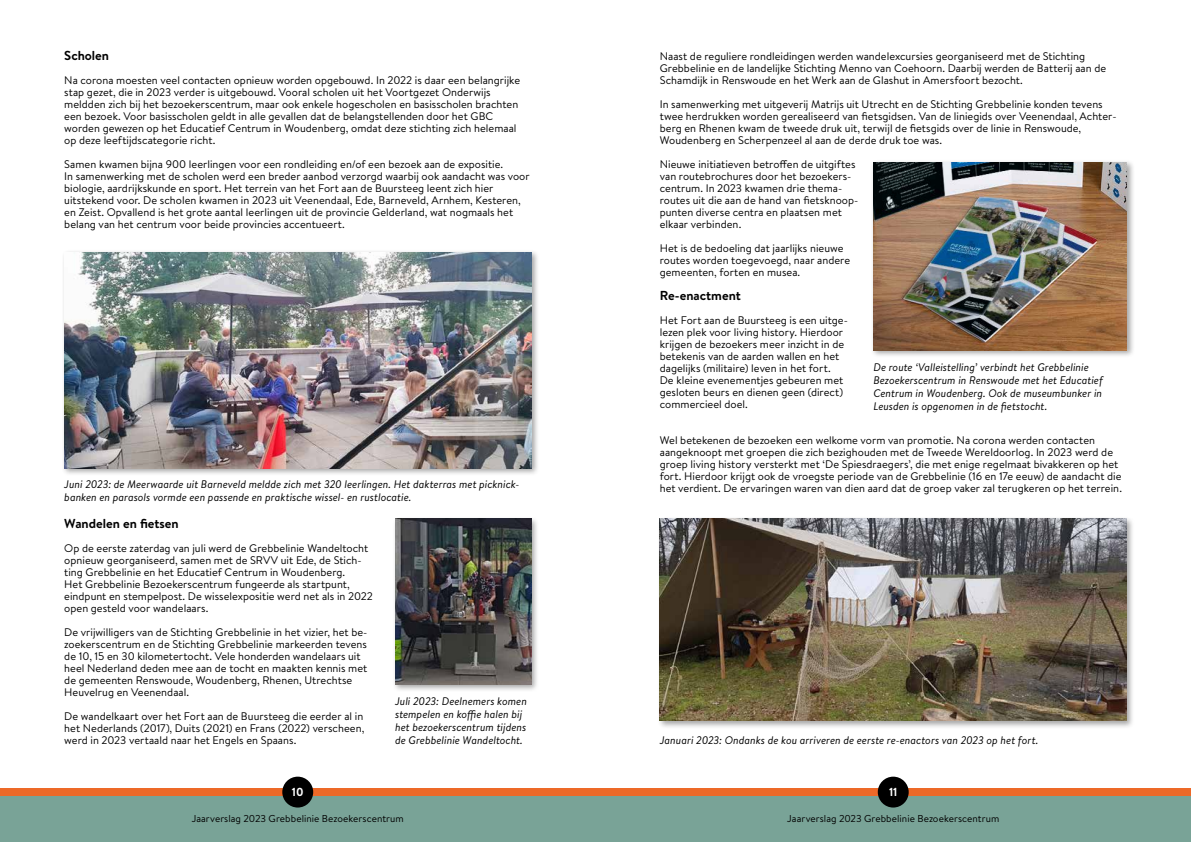
<style>
.page{position:relative;width:1191px;height:842px;background:#fff}
.page>*{position:absolute;margin:0;border:0;box-sizing:border-box;transform-origin:0 0}
.t1{font:700 13px "Brandon Text";color:#000}
.t2{font:700 12px "Brandon Grotesque";color:#fff}
.t3{font:11px/12px "Brandon Text";color:#000}
.t4{font:italic 11px/13px "Brandon Text";color:#000}
.t5{font:10px "Brandon Text";letter-spacing:.005em;color:#000}
</style>
<div class="page">
<div style="left:0;top:792px;width:1191px;height:50px;background:#79a397"></div>
<div style="left:0;top:788px;width:1191px;height:8px;background:#ed6928"></div>
<div style="left:282px;top:777px;width:31px;height:30px;background:#000;border-radius:50%"></div>
<div style="left:62px;top:249px;width:477px;height:227px;background:#000;opacity:.35"></div>
<img style="left:64px;top:252px;width:467px;height:216px">
<div style="left:657px;top:516px;width:478px;height:213px;background:#000;opacity:.35"></div>
<img style="left:660px;top:519px;width:466px;height:202px">
<div style="left:877px;top:777px;width:31px;height:30px;background:#000;border-radius:50%"></div>
<div style="left:392px;top:516px;width:147px;height:176px;background:#000;opacity:.35"></div>
<img style="left:395px;top:519px;width:136px;height:165px">
<div style="left:870px;top:160px;width:265px;height:198px;background:#000;opacity:.35"></div>
<img style="left:873px;top:162px;width:253px;height:188px">
<p class="t1" style="left:64px;top:46px;width:46px">Scholen</p>
<p class="t3" style="left:64px;top:74px;width:457px">Na corona moesten veel contacten opnieuw worden opgebouwd. In 2022 is daar een belangrijke stap gezet, die in 2023 verder is uitgebouwd. Vooral scholen uit het Voortgezet Onderwijs meldden zich bij het bezoekerscentrum, maar ook enkele hogescholen en basisscholen brachten een bezoek. Voor basisscholen geldt in alle gevallen dat de belangstellenden door het GBC worden gewezen op het Educatief Centrum in Woudenberg, omdat deze stichting zich helemaal op deze leeftijdscategorie richt.</p>
<p class="t3" style="left:64px;top:158px;width:467px">Samen kwamen bijna 900 leerlingen voor een rondleiding en/of een bezoek aan de expositie.<br>In samenwerking met de scholen werd een breder aanbod verzorgd waarbij ook aandacht was voor biologie, aardrijkskunde en sport. Het terrein van het Fort aan de Buursteeg leent zich hier uitstekend voor. De scholen kwamen in 2023 uit Veenendaal, Ede, Barneveld, Arnhem, Kesteren, en Zeist. Opvallend is het grote aantal leerlingen uit de provincie Gelderland, wat nogmaals het belang van het centrum voor beide provincies accentueert.</p>
<p class="t4" style="left:64px;top:477px;width:457px">Juni 2023: de Meerwaarde uit Barneveld meldde zich met 320 leerlingen. Het dakterras met picknick&shy;banken en parasols vormde een passende en praktische wissel- en rustlocatie.</p>
<p class="t1" style="left:64px;top:514px;width:116px">Wandelen en fietsen</p>
<p class="t3" style="left:64px;top:542px;width:310px">Op de eerste zaterdag van juli werd de Grebbelinie Wandeltocht opnieuw georganiseerd, samen met de SRVV uit Ede, de Stich&shy;ting Grebbelinie en het Educatief Centrum in Woudenberg.<br>Het Grebbelinie Bezoekerscentrum fungeerde als startpunt, eindpunt en stempelpost. De wisselexpositie werd net als in 2022 open gesteld voor wandelaars.</p>
<p class="t3" style="left:64px;top:626px;width:305px">De vrijwilligers van de Stichting Grebbelinie in het vizier, het be&shy;zoekerscentrum en de Stichting Grebbelinie markeerden tevens de 10, 15 en 30 kilometertocht. Vele honderden wandelaars uit heel Nederland deden mee aan de tocht en maakten kennis met de gemeenten Renswoude, Woudenberg, Rhenen, Utrechtse Heuvelrug en Veenendaal.</p>
<p class="t3" style="left:64px;top:710px;width:301px;text-align:justify">De wandelkaart over het Fort aan de Buursteeg die eerder al in het Nederlands (2017), Duits (2021) en Frans (2022) verscheen, werd in 2023 vertaald naar het Engels en Spaans.</p>
<p class="t2" style="left:292px;top:784px;width:13px">10</p>
<p class="t4" style="left:395px;top:694px;width:133px">Juli 2023: Deelnemers komen stempelen en koffie halen bij het bezoekerscentrum tijdens de Grebbelinie Wandeltocht.</p>
<p class="t3" style="left:660px;top:50px;width:448px">Naast de reguliere rondleidingen werden wandelexcursies georganiseerd met de Stichting<br>Grebbelinie en de landelijke Stichting Menno van Coehoorn. Daarbij werden de Batterij aan de<br>Schamdijk in Renswoude en het Werk aan de Glashut in Amersfoort bezocht.</p>
<p class="t3" style="left:660px;top:98px;width:458px">In samenwerking met uitgeverij Matrijs uit Utrecht en de Stichting Grebbelinie konden tevens twee herdrukken worden gerealiseerd van fietsgidsen. Van de liniegids over Veenendaal, Achter&shy;berg en Rhenen kwam de tweede druk uit, terwijl de fietsgids over de linie in Renswoude, Woudenberg en Scherpenzeel al aan de derde druk toe was.</p>
<p class="t3" style="left:660px;top:158px;width:200px">Nieuwe initiatieven betroffen de uitgiftes van routebrochures door het bezoekers&shy;centrum. In 2023 kwamen drie thema&shy;routes uit die aan de hand van fietsknoop&shy;punten diverse centra en plaatsen met elkaar verbinden.</p>
<p class="t3" style="left:660px;top:242px;width:192px">Het is de bedoeling dat jaarlijks nieuwe routes worden toegevoegd, naar andere gemeenten, forten en musea.</p>
<p class="t1" style="left:660px;top:286px;width:83px">Re-enactment</p>
<p class="t3" style="left:660px;top:314px;width:190px">Het Fort aan de Buursteeg is een uitge&shy;lezen plek voor living history. Hierdoor krijgen de bezoekers meer inzicht in de betekenis van de aarden wallen en het dagelijks (militaire) leven in het fort.<br>De kleine evenementjes gebeuren met gesloten beurs en dienen geen (direct) commercieel doel.</p>
<p class="t3" style="left:660px;top:434px;width:464px">Wel betekenen de bezoeken een welkome vorm van promotie. Na corona werden contacten aangeknoopt met groepen die zich bezighouden met de Tweede Wereldoorlog. In 2023 werd de groep living history versterkt met ‘De Spiesdraegers’, die met enige regelmaat bivakkeren op het fort. Hierdoor krijgt ook de vroegste periode van de Grebbelinie (16 en 17e eeuw) de aandacht die het verdient. De ervaringen waren van dien aard dat de groep vaker zal terugkeren op het terrein.</p>
<p class="t4" style="left:873px;top:360px;width:231px">De route ‘Valleistelling’ verbindt het Grebbelinie Bezoekerscentrum in Renswoude met het Educatief Centrum in Woudenberg. Ook de museumbunker in Leusden is opgenomen in de fietstocht.</p>
<p class="t4" style="left:660px;top:733px;width:380px">Januari 2023: Ondanks de kou arriveren de eerste re-enactors van 2023 op het fort.</p>
<p class="t2" style="left:889px;top:784px;width:10px">11</p>
<p class="t5" style="left:192px;top:812px;width:213px">Jaarverslag 2023 Grebbelinie Bezoekerscentrum</p>
<p class="t5" style="left:787px;top:812px;width:213px">Jaarverslag 2023 Grebbelinie Bezoekerscentrum</p>
</div>
